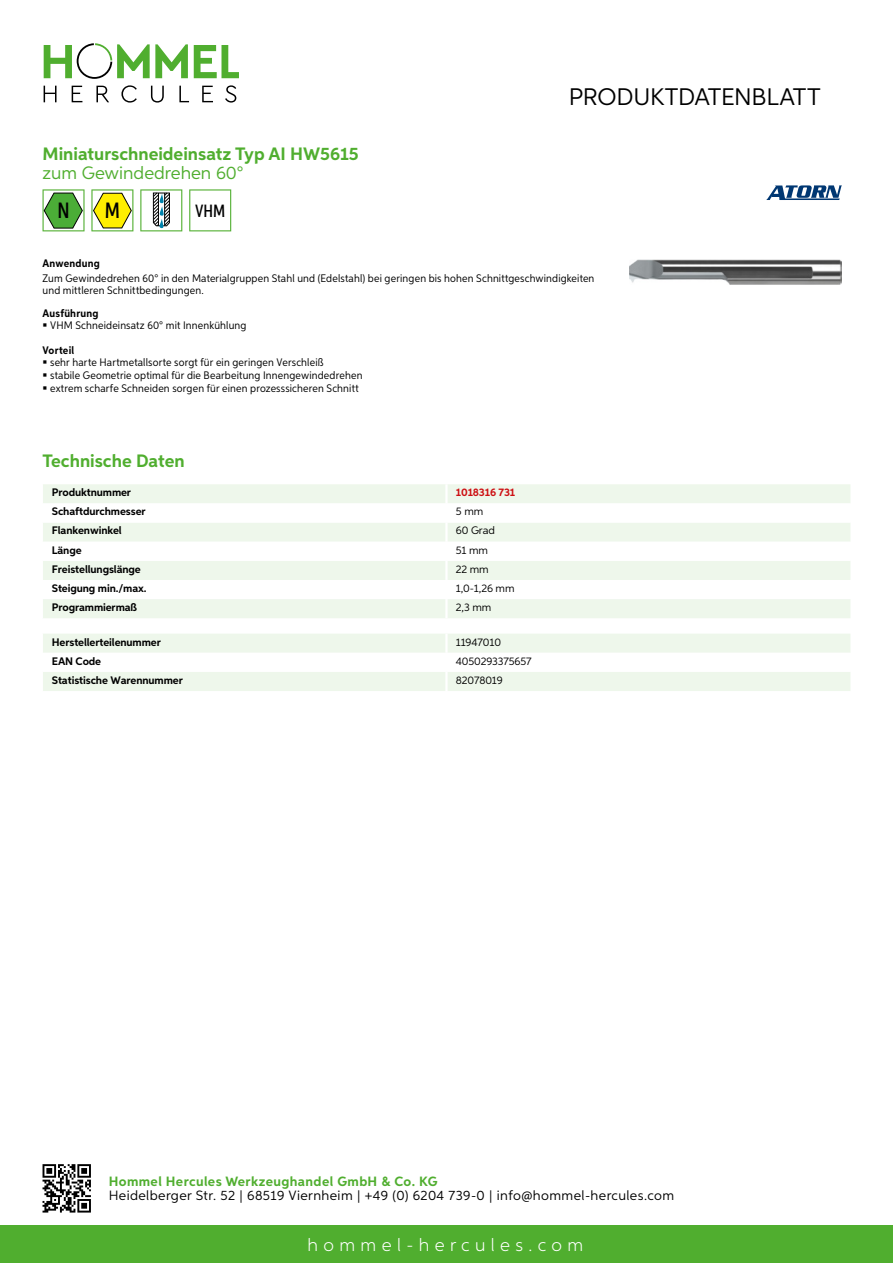
<style>
.page{position:relative;width:893px;height:1263px;background:#fff}
.page>*{position:absolute;margin:0;border:0;box-sizing:border-box;transform-origin:0 0}
.t1{font:24px "Aspira";letter-spacing:-.01em;color:#000}
.t2{font:500 22.2px "Aspira XX Nar";color:#000}
.t3{font:700 18px "Aspira";color:#50ae2f}
.t4{font:300 18px "Aspira";letter-spacing:.3em;color:#fff}
.t5{font:18px "Aspira";color:#50ae2f}
.t6{font:500 17.85px "Aspira XX Nar";color:#000}
.t7{font:13.5px "Aspira";letter-spacing:.03em;color:#000}
.t8{font:700 13.5px "Aspira";letter-spacing:.03em;color:#50ae2f}
.t9{font:10.95px/12.8px "Aspira Nar";letter-spacing:.015em;color:#000}
.t10{font:700 10.95px "Aspira";letter-spacing:-.01em;color:#000}
.t11{font:10.95px "Aspira";letter-spacing:-.01em;color:#000}
.t12{font:700 10.95px "Aspira Nar";letter-spacing:.02em;color:#000}
.t13{font:700 10.95px "Aspira";letter-spacing:-.01em;color:#cd1013}
</style>
<div class="page">
<div style="left:0;top:1226px;width:893px;height:37px;background:#50ae2f"></div>
<svg style="left:43px;top:1164px;width:48px;height:48px"></svg>
<svg style="left:194px;top:45px;width:45px;height:33px"></svg>
<svg style="left:44px;top:43px;width:144px;height:36px"></svg>
<svg style="left:44px;top:86px;width:13px;height:16px"></svg>
<svg style="left:72px;top:86px;width:10px;height:16px"></svg>
<svg style="left:96px;top:86px;width:13px;height:16px"></svg>
<svg style="left:121px;top:85px;width:16px;height:18px"></svg>
<svg style="left:151px;top:86px;width:13px;height:17px"></svg>
<svg style="left:179px;top:86px;width:10px;height:16px"></svg>
<svg style="left:202px;top:86px;width:11px;height:16px"></svg>
<svg style="left:225px;top:85px;width:11px;height:18px"></svg>
<div style="left:43px;top:484px;width:807px;height:134px;background:#eef7eb"></div>
<svg style="left:43px;top:503px;width:807px;height:96px"></svg>
<hr style="left:445px;top:484px;width:3px;height:19px;background:#fff">
<hr style="left:445px;top:503px;width:3px;height:20px;background:#fff">
<hr style="left:445px;top:523px;width:3px;height:19px;background:#fff">
<hr style="left:445px;top:542px;width:3px;height:19px;background:#fff">
<hr style="left:445px;top:561px;width:3px;height:19px;background:#fff">
<hr style="left:445px;top:580px;width:3px;height:19px;background:#fff">
<hr style="left:445px;top:599px;width:3px;height:19px;background:#fff">
<svg style="left:43px;top:634px;width:807px;height:57px"></svg>
<hr style="left:445px;top:672px;width:3px;height:19px;background:#fff">
<svg style="left:43px;top:189px;width:42px;height:42px"></svg>
<svg style="left:91px;top:189px;width:42px;height:42px"></svg>
<svg style="left:140px;top:189px;width:42px;height:42px"></svg>
<svg style="left:189px;top:189px;width:42px;height:42px"></svg>
<img style="left:629px;top:259px;width:213px;height:25px">
<svg style="left:766px;top:185px;width:76px;height:15px"></svg>
<h3 class="t3" style="left:43px;top:142px;width:318px">Miniaturschneideinsatz Typ AI HW5615</h3>
<h3 class="t5" style="left:43px;top:162px;width:203px">zum Gewindedrehen 60°</h3>
<h2 class="t2" style="left:57px;top:197px;width:14px">N</h2>
<h2 class="t2" style="left:105px;top:197px;width:17px">M</h2>
<h3 class="t6" style="left:195px;top:200px;width:32px">VHM</h3>
<h1 class="t1" style="left:569px;top:82px;width:253px">Produktdatenblatt</h1>
<p class="t12" style="left:43px;top:257px;width:59px">Anwendung</p>
<p class="t9" style="left:43px;top:273px;width:553px;line-height:12px">Zum Gewindedrehen 60° in den Materialgruppen Stahl und (Edelstahl) bei geringen bis hohen Schnittgeschwindigkeiten und mittleren Schnittbedingungen.</p>
<p class="t12" style="left:43px;top:306px;width:58px">Ausführung</p>
<p class="t9" style="left:50px;top:319px;width:198px">VHM Schneideinsatz 60° mit Innenkühlung</p>
<p class="t12" style="left:43px;top:343px;width:33px">Vorteil</p>
<p class="t9" style="left:50px;top:356px;width:314px">sehr harte Hartmetallsorte sorgt für ein geringen Verschleiß<br>stabile Geometrie optimal für die Bearbeitung Innengewindedrehen extrem scharfe Schneiden sorgen für einen prozesssicheren Schnitt</p>
<h3 class="t3" style="left:43px;top:450px;width:144px">Technische Daten</h3>
<p class="t10" style="left:52px;top:486px;width:81px">Produktnummer</p>
<p class="t13" style="left:456px;top:486px;width:61px">1018316 731</p>
<p class="t10" style="left:52px;top:505px;width:95px">Schaftdurchmesser</p>
<p class="t11" style="left:456px;top:505px;width:29px">5 mm</p>
<p class="t10" style="left:52px;top:524px;width:71px">Flankenwinkel</p>
<p class="t11" style="left:456px;top:524px;width:41px">60 Grad</p>
<p class="t10" style="left:52px;top:543px;width:31px">Länge</p>
<p class="t11" style="left:456px;top:543px;width:34px">51 mm</p>
<p class="t10" style="left:52px;top:562px;width:90px">Freistellungslänge</p>
<p class="t11" style="left:456px;top:562px;width:34px">22 mm</p>
<p class="t10" style="left:52px;top:581px;width:96px">Steigung min./max.</p>
<p class="t11" style="left:456px;top:581px;width:60px">1,0-1,26 mm</p>
<p class="t10" style="left:52px;top:600px;width:87px">Programmiermaß</p>
<p class="t11" style="left:456px;top:601px;width:37px">2,3 mm</p>
<p class="t10" style="left:52px;top:635px;width:111px">Herstellerteilenummer</p>
<p class="t11" style="left:456px;top:635px;width:47px">11947010</p>
<p class="t10" style="left:52px;top:654px;width:51px">EAN Code</p>
<p class="t11" style="left:456px;top:654px;width:77px">4050293375657</p>
<p class="t10" style="left:52px;top:673px;width:132px">Statistische Warennummer</p>
<p class="t11" style="left:456px;top:673px;width:48px">82078019</p>
<p class="t8" style="left:109px;top:1172px;width:330px">Hommel Hercules Werkzeughandel GmbH &amp; Co. KG</p>
<p class="t7" style="left:109px;top:1187px;width:567px">Heidelberger Str. 52 | 68519 Viernheim | +49 (0) 6204 739-0 | info@hommel-hercules.com</p>
<h3 class="t4" style="left:307px;top:1234px;width:277px">hommel-hercules.com</h3>
</div>
